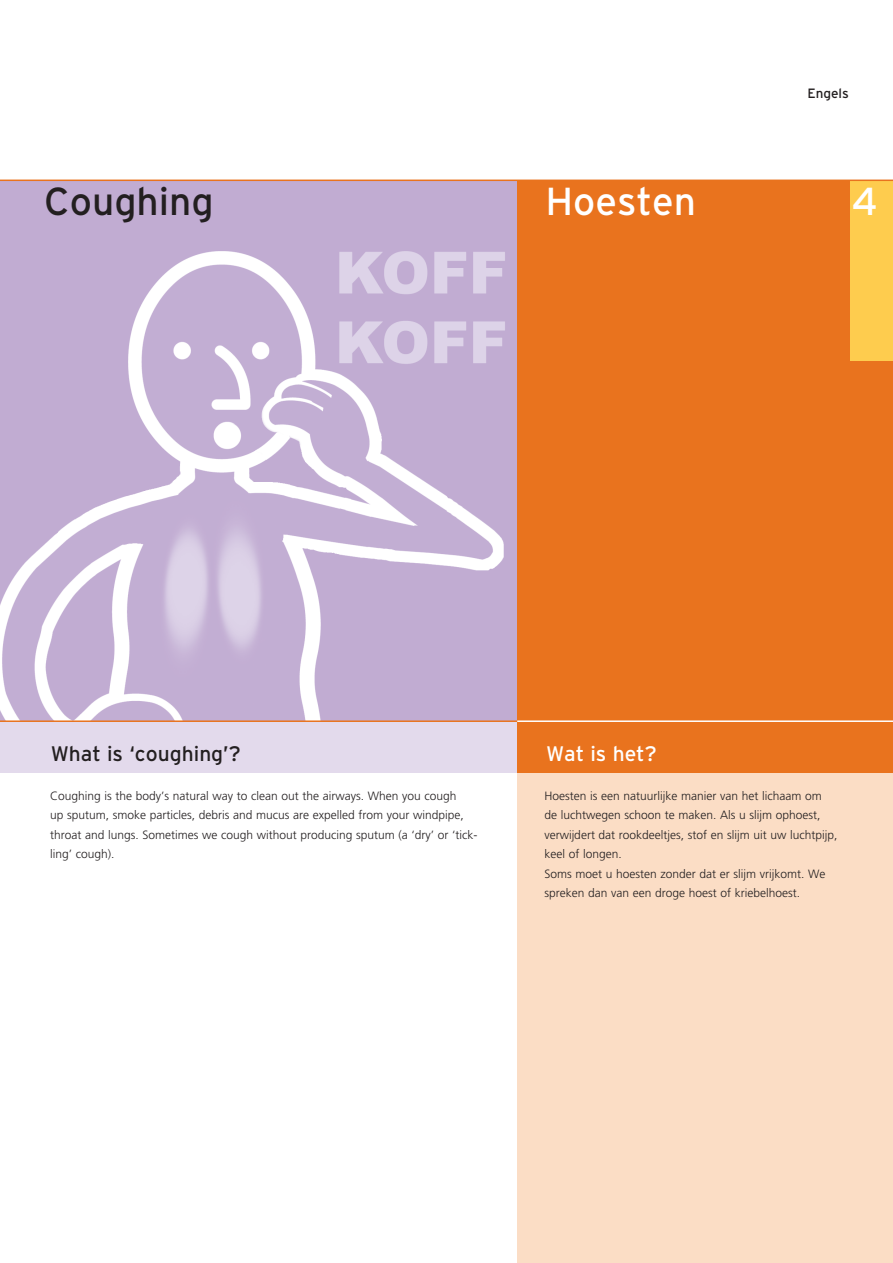
<style>
.page{position:relative;width:893px;height:1263px;background:#fff}
.page>*{position:absolute;margin:0;border:0;box-sizing:border-box;transform-origin:0 0}
.t1{font:39px "Interstate";color:#231f20}
.t2{font:39px "Interstate";color:#fff}
.t3{font:21px "Interstate";color:#231f20}
.t4{font:21px "Interstate";color:#fff}
.t5{font:13.5px "Interstate";color:#231f20}
.t6{font:300 12px/19.5px "Frutiger";color:#231f20}
</style>
<div class="page">
<img style="left:0;top:181px;width:517px;height:539px">
<div style="left:517px;top:181px;width:376px;height:540px;background:#e9731e"></div>
<div style="left:850px;top:180px;width:43px;height:180px;background:#fecc4e"></div>
<hr style="left:0;top:180px;width:893px;height:1px;background:#e9731e">
<div style="left:518px;top:726px;width:375px;height:537px;background:#fbddc5"></div>
<div style="left:0;top:721px;width:520px;height:51px;background:#e3daec"></div>
<div style="left:518px;top:721px;width:375px;height:51px;background:#e9731e"></div>
<hr style="left:0;top:720px;width:519px;height:2px;background:#e9731e">
<hr style="left:517px;top:720px;width:376px;height:2px;background:#fff">
<h1 class="t1" style="left:44px;top:179px;width:171px">Coughing</h1>
<h1 class="t2" style="left:545px;top:179px;width:152px">Hoesten</h1>
<p class="t5" style="left:807px;top:85px;width:43px">Engels</p>
<h1 class="t2" style="left:852px;top:179px;width:28px">4</h1>
<h2 class="t3" style="left:51px;top:741px;width:192px">What is ‘coughing’?</h2>
<h2 class="t4" style="left:546px;top:741px;width:112px">Wat is het?</h2>
<p class="t6" style="left:50px;top:786px;width:429px">Coughing is the body’s natural way to clean out the airways. When you cough<br>up sputum, smoke particles, debris and mucus are expelled from your windpipe, throat and lungs. Sometimes we cough without producing sputum (a ‘dry’ or ‘tick&shy;ling’ cough).</p>
<p class="t6" style="left:544px;top:786px;width:295px">Hoesten is een natuurlijke manier van het lichaam om<br>de luchtwegen schoon te maken. Als u slijm ophoest, verwijdert dat rookdeeltjes, stof en slijm uit uw luchtpijp, keel of longen.<br>Soms moet u hoesten zonder dat er slijm vrijkomt. We spreken dan van een droge hoest of kriebelhoest.</p>
</div>
